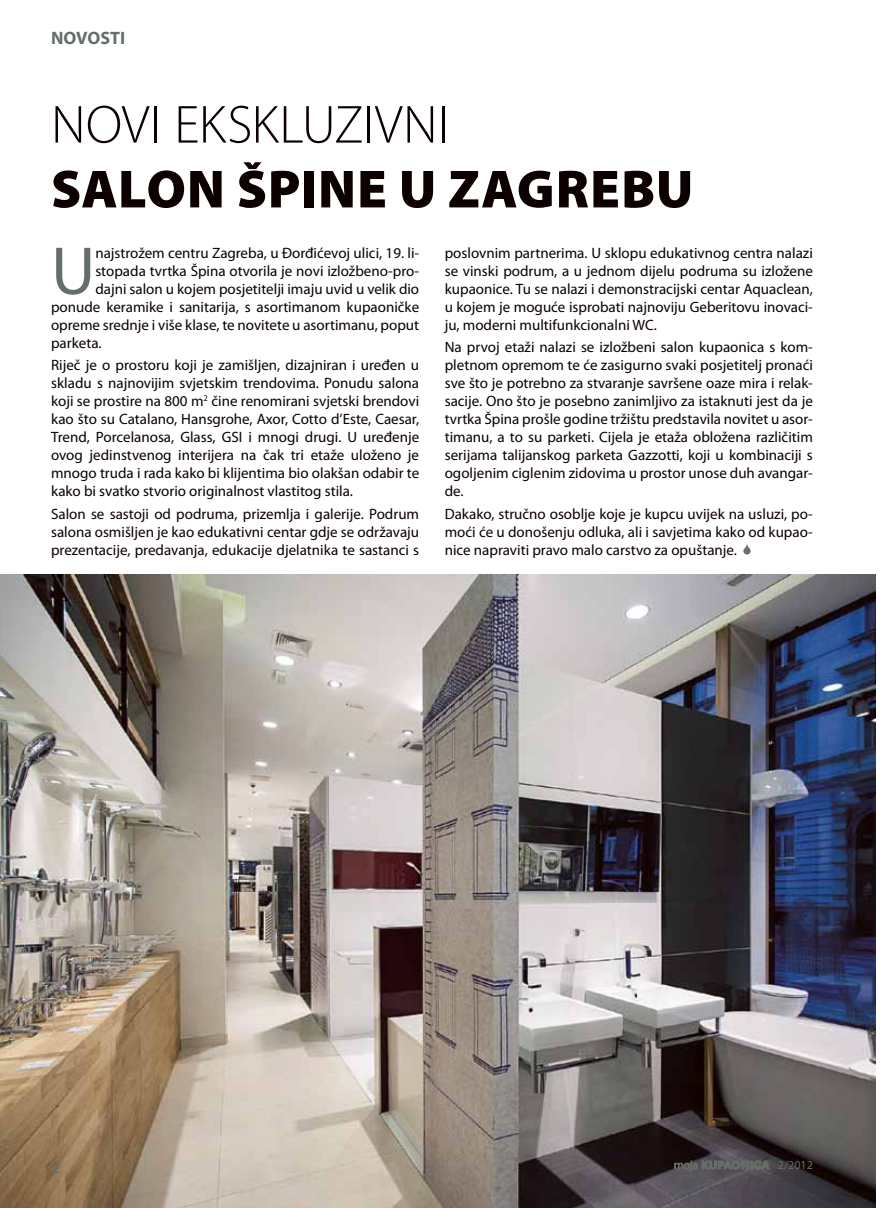
<style>
.page{position:relative;width:881px;height:1208px;background:#fff}
.page>*{position:absolute;margin:0;border:0;box-sizing:border-box;transform-origin:0 0}
.t1{font:68.4px "Myriad Pro";color:#666f67}
.t2{font:900 54px "Myriad Pro";letter-spacing:.015em;color:#0d0000}
.t3{font:300 54px "Myriad Pro";color:#0d0000}
.t4{font:700 18px "Myriad Pro";color:#666f67}
.t5{font:18px "Myriad Pro";color:#666f67}
.t6{font:15px/18px "Myriad Pro";color:#0d0000;text-align:justify}
.t7{font:500 12px "URW Grotesk TOT";color:#666f67}
.s1{font-family:"Myriad Pro";font-weight:300}
.s2{font-family:"Myriad Pro";font-weight:400}
</style>
<div class="page">
<img style="left:0;top:574px;width:874px;height:634px">
<svg style="left:743px;top:544px;width:7px;height:10px"></svg>
<svg style="left:673px;top:1160px;width:96px;height:12px"></svg>
<p class="t4" style="left:51px;top:28px;width:76px">NOVOSTI</p>
<h2 class="t3" style="left:51px;top:95px;width:399px">NOVI EKSKLUZIVNI</h2>
<h2 class="t2" style="left:51px;top:158px;width:643px">SALON ŠPINE U ZAGREBU</h2>
<p class="t6" style="left:444px;top:244px;width:369px">poslovnim partnerima. U sklopu edukativnog centra nalazi se vinski podrum, a u jednom dijelu podruma su izložene kupaonice. Tu se nalazi i demonstracijski centar Aquaclean, u kojem je moguće isprobati najnoviju Geberitovu inovaci&shy;ju, moderni multifunkcionalni WC.</p>
<p class="t6" style="left:444px;top:338px;width:369px">Na prvoj etaži nalazi se izložbeni salon kupaonica s kom&shy;pletnom opremom te će zasigurno svaki posjetitelj pronaći sve što je potrebno za stvaranje savršene oaze mira i relak&shy;sacije. Ono što je posebno zanimljivo za istaknuti jest da je tvrtka Špina prošle godine tržištu predstavila novitet u asor&shy;timanu, a to su parketi. Cijela je etaža obložena različitim serijama talijanskog parketa Gazzotti, koji u kombinaciji s ogoljenim ciglenim zidovima u prostor unose duh avangar&shy;de.</p>
<p class="t6" style="left:444px;top:505px;width:369px">Dakako, stručno osoblje koje je kupcu uvijek na usluzi, po&shy;moći će u donošenju odluka, ali i savjetima kako od kupao&shy;nice napraviti pravo malo carstvo za opuštanje.</p>
<h1 class="t1" style="left:51px;top:234px;width:46px">U</h1>
<p class="t6" style="left:95px;top:244px;width:325px">najstrožem centru Zagreba, u Đorđićevoj ulici, 19. li-</p>
<p class="t6" style="left:95px;top:262px;width:325px">stopada tvrtka Špina otvorila je novi izložbeno-pro-</p>
<p class="t6" style="left:95px;top:280px;width:325px">dajni salon u kojem posjetitelji imaju uvid u velik dio</p>
<p class="t6" style="left:51px;top:298px;width:369px">ponude keramike i sanitarija, s asortimanom kupaoničke</p>
<p class="t6" style="left:51px;top:316px;width:369px">opreme srednje i više klase, te novitete u asortimanu, poput</p>
<p class="t6" style="left:51px;top:334px;width:52px">parketa.</p>
<p class="t6" style="left:51px;top:356px;width:369px">Riječ je o prostoru koji je zamišljen, dizajniran i uređen u skladu s najnovijim svjetskim trendovima. Ponudu salona koji se prostire na 800 m<sup>2</sup> čine renomirani svjetski brendovi kao što su Catalano, Hansgrohe, Axor, Cotto d’Este, Caesar, Trend, Porcelanosa, Glass, GSI i mnogi drugi. U uređenje ovog jedinstvenog interijera na čak tri etaže uloženo je mnogo truda i rada kako bi klijentima bio olakšan odabir te kako bi svatko stvorio originalnost vlastitog stila.</p>
<p class="t6" style="left:51px;top:505px;width:369px">Salon se sastoji od podruma, prizemlja i galerije. Podrum salona osmišljen je kao edukativni centar gdje se održavaju prezentacije, predavanja, edukacije djelatnika te sastanci s</p>
<p class="t5" style="left:51px;top:1157px;width:11px">2</p>
<p class="t7" style="left:673px;top:1158px;width:140px"><span class="s1">moja</span> KUPAONICA <span class="s2">2/2012</span></p>
</div>
